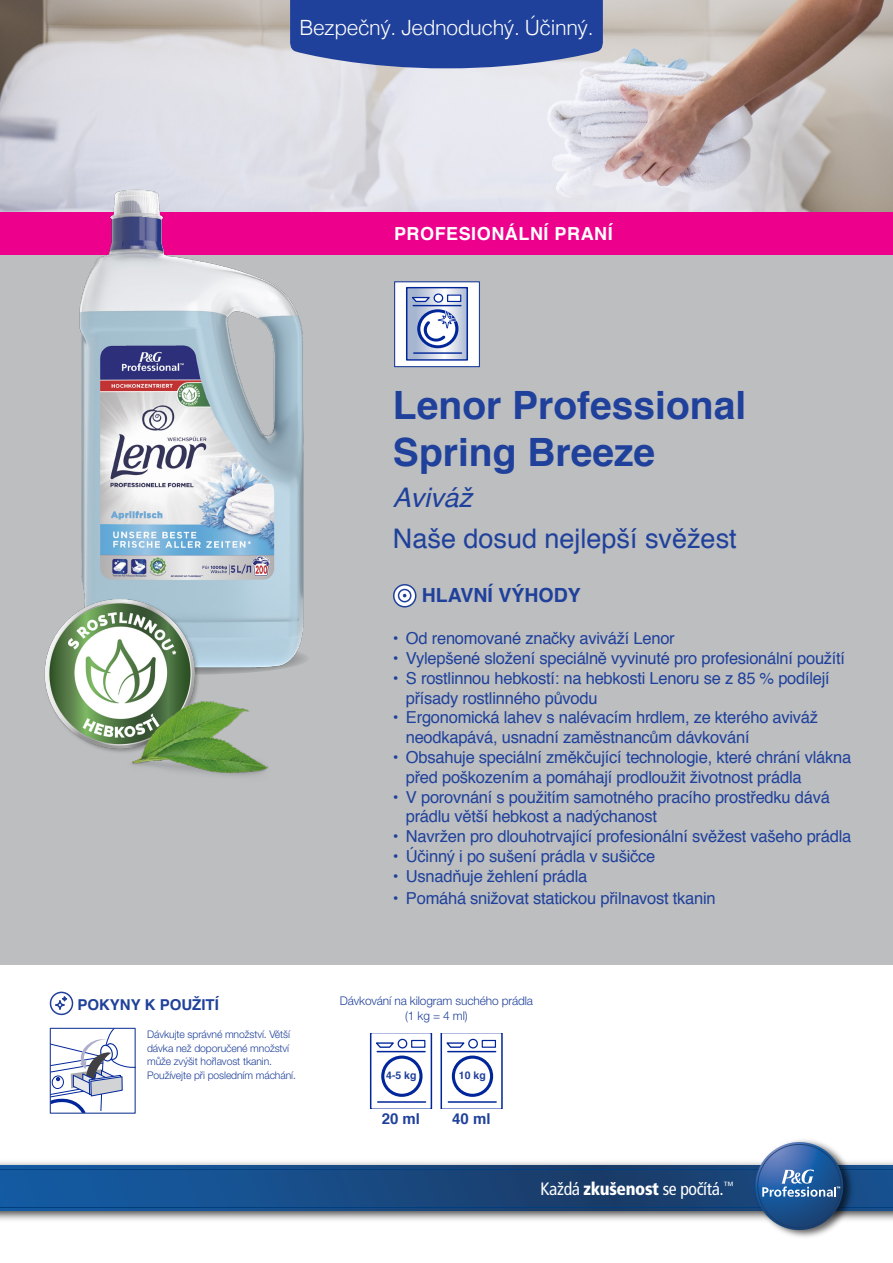
<style>
.page{position:relative;width:893px;height:1263px;background:#fff}
.page>*{position:absolute;margin:0;border:0;box-sizing:border-box;transform-origin:0 0}
.t1{font:700 39px/46.8px "Helvetica";color:#20419b}
.t2{font:27px "Helvetica";color:#20419b}
.t3{font:italic 27px "Helvetica";color:#20419b}
.t4{font:300 21px "Helvetica";letter-spacing:-.02em;color:#fff}
.t5{font:700 19.5px "Helvetica";color:#20419b}
.t6{font:700 18px "Helvetica";letter-spacing:.03em;color:#fff}
.t7{font:condensed 17.85px "Frutiger LT Com";letter-spacing:-.02em;color:#fff}
.t8{font:16.5px/19.8px "Helvetica";letter-spacing:-.015em;color:#20419b}
.t9{font:700 15px "Helvetica";color:#20419b}
.t10{font:300 12px/15px "Helvetica Neue LT Pro";letter-spacing:-.01em;color:#20419b;text-align:center}
.t11{font:300 10.5px/13.5px "Helvetica Neue LT Pro";letter-spacing:-.01em;color:#20419b}
.t12{font:700 10.5px "Helvetica";color:#20419b}
.s1{font-weight:900}
</style>
<div class="page">
<img style="left:0;top:0;width:893px;height:213px">
<div style="left:0;top:213px;width:893px;height:752px;background:#bcbec0"></div>
<svg style="left:289px;top:0;width:314px;height:69px;background:#3250a2"></svg>
<div style="left:0;top:213px;width:893px;height:42px;background:#ec008c"></div>
<svg style="left:394px;top:585px;width:22px;height:22px"></svg>
<svg style="left:399px;top:589px;width:12px;height:13px"></svg>
<div style="left:398px;top:589px;width:13px;height:13px;border:2px solid #20419b;border-radius:50%"></div>
<div style="left:393px;top:584px;width:23px;height:23px;border:2px solid #20419b;border-radius:50%"></div>
<div style="left:395px;top:282px;width:84px;height:85px;background:#fff"></div>
<svg style="left:406px;top:286px;width:62px;height:75px"></svg>
<hr style="left:413px;top:305px;width:48px;height:1px;background:#00269a">
<div style="left:394px;top:281px;width:86px;height:86px;border:1px solid #20419b"></div>
<img style="left:6px;top:177px;width:371px;height:418px">
<svg style="left:0;top:1165px;width:893px;height:46px;background:#174a83"></svg>
<hr style="left:0;top:1169px;width:893px;height:1px;background:#003e7e">
<hr style="left:0;top:1207px;width:893px;height:1px;background:#003e7e">
<img style="left:751px;top:1140px;width:106px;height:97px">
<svg style="left:755px;top:1142px;width:88px;height:88px;background:#2a5996"></svg>
<svg style="left:762px;top:1169px;width:78px;height:28px;background:#527fb4"></svg>
<svg style="left:56px;top:1001px;width:8px;height:8px"></svg>
<div style="left:55px;top:1000px;width:10px;height:10px;border:2px solid #20419b;border-radius:50%"></div>
<svg style="left:62px;top:996px;width:5px;height:5px"></svg>
<div style="left:50px;top:992px;width:23px;height:23px;border:2px solid #20419b;border-radius:50%"></div>
<svg style="left:52px;top:1030px;width:82px;height:82px"></svg>
<div style="left:50px;top:1028px;width:86px;height:86px;border:1px solid #20419b"></div>
<svg style="left:369px;top:1033px;width:64px;height:75px"></svg>
<div style="left:412px;top:1040px;width:13px;height:7px;background:#fff"></div>
<div style="left:411px;top:1040px;width:14px;height:8px;border:1px solid #00269a"></div>
<div style="left:383px;top:1057px;width:38px;height:38px;background:#fff;border-radius:50%"></div>
<div style="left:381px;top:1055px;width:42px;height:42px;border:3px solid #00269a;border-radius:50%"></div>
<hr style="left:377px;top:1051px;width:48px;height:1px;background:#00269a">
<svg style="left:440px;top:1033px;width:63px;height:75px"></svg>
<div style="left:482px;top:1040px;width:13px;height:7px;background:#fff"></div>
<div style="left:482px;top:1040px;width:14px;height:8px;border:1px solid #00269a"></div>
<div style="left:453px;top:1057px;width:39px;height:38px;background:#fff;border-radius:50%"></div>
<div style="left:452px;top:1055px;width:41px;height:42px;border:3px solid #00269a;border-radius:50%"></div>
<hr style="left:448px;top:1051px;width:48px;height:1px;background:#00269a">
<img style="left:44px;top:595px;width:262px;height:181px">
<p class="t4" style="left:299px;top:9px;width:296px">Bezpečný. Jednoduchý. Účinný.</p>
<p class="t6" style="left:394px;top:219px;width:220px">PROFESIONÁLNÍ PRANÍ</p>
<p class="t9" style="left:77px;top:992px;width:143px">POKYNY K POUŽITÍ</p>
<p class="t11" style="left:147px;top:1027px;width:150px">Dávkujte správné množství. Větší dávka než doporučené množství může zvýšit hořlavost tkanin.<br>Používejte při posledním máchání.</p>
<h1 class="t1" style="left:393px;top:383px;width:355px">Lenor Professional<br>Spring Breeze</h1>
<h2 class="t3" style="left:393px;top:476px;width:81px">Aviváž</h2>
<h2 class="t2" style="left:393px;top:518px;width:345px">Naše dosud nejlepší svěžest</h2>
<p class="t5" style="left:422px;top:580px;width:160px">HLAVNÍ VÝHODY</p>
<p class="t8" style="left:393px;top:629px;width:283px">• Od renomované značky aviváží Lenor</p>
<p class="t8" style="left:393px;top:649px;width:454px">• Vylepšené složení speciálně vyvinuté pro profesionální použítí</p>
<p class="t8" style="left:406px;top:669px;width:426px;text-indent:-13px">• S rostlinnou hebkostí: na hebkosti Lenoru se z 85 % podílejí přísady rostlinného původu</p>
<p class="t8" style="left:406px;top:708px;width:414px;text-indent:-13px">• Ergonomická lahev s nalévacím hrdlem, ze kterého aviváž neodkapává, usnadní zaměstnancům dávkování</p>
<p class="t8" style="left:406px;top:748px;width:447px;text-indent:-13px">• Obsahuje speciální změkčující technologie, které chrání vlákna před poškozením a pomáhají prodloužit životnost prádla</p>
<p class="t8" style="left:406px;top:787px;width:426px;text-indent:-13px">• V porovnání s použitím samotného pracího prostředku dává prádlu větší hebkost a nadýchanost</p>
<p class="t8" style="left:393px;top:827px;width:460px">• Navržen pro dlouhotrvající profesionální svěžest vašeho prádla</p>
<p class="t8" style="left:393px;top:847px;width:264px">• Účinný i po sušení prádla v sušičce</p>
<p class="t8" style="left:393px;top:867px;width:196px">• Usnadňuje žehlení prádla</p>
<p class="t8" style="left:393px;top:888px;width:324px">• Pomáhá snižovat statickou přilnavost tkanin</p>
<p class="t10" style="left:340px;top:993px;width:195px">Dávkování na kilogram suchého prádla (1 kg = 4 ml)</p>
<p class="t12" style="left:386px;top:1066px;width:32px">4-5 kg</p>
<p class="t12" style="left:459px;top:1066px;width:28px">10 kg</p>
<p class="t9" style="left:382px;top:1107px;width:40px">20 ml</p>
<p class="t9" style="left:452px;top:1107px;width:40px">40 ml</p>
<p class="t7" style="left:540px;top:1178px;width:195px">Každá <span class="s1">zkušenost</span> se počítá.<sup>™</sup></p>
</div>
